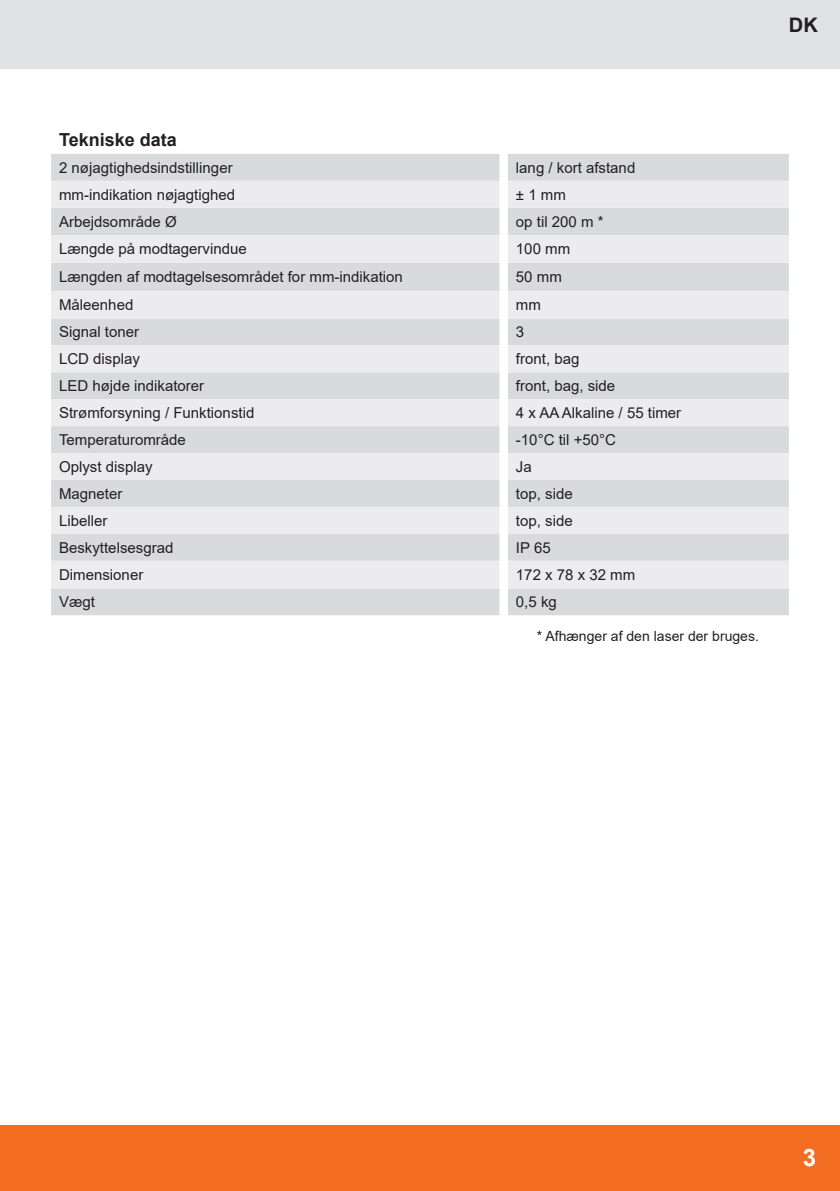
<style>
.page{position:relative;width:840px;height:1191px;background:#fff}
.page>*{position:absolute;margin:0;border:0;box-sizing:border-box;transform-origin:0 0}
.t1{font:700 24px "Arial";color:#fff}
.t2{font:700 20px "Arial";color:#231f20}
.t3{font:700 18px "Arial";color:#231f20}
.Inhalt_Tabelle{font:15px "Arial";color:#231f20}
.Inhalt{font:14px "Arial";color:#231f20}
</style>
<div class="page">
<div style="left:0;top:1125px;width:839px;height:66px;background:#f36e21"></div>
<div style="left:0;top:0;width:839px;height:68px;background:#e1e2e4"></div>
<div style="left:51px;top:154px;width:737px;height:461px;background:#d9dadc"></div>
<svg style="left:51px;top:181px;width:737px;height:407px;background:#e3e4e6"></svg>
<h2 class="t2" style="left:788px;top:10px;width:30px">DK</h2>
<p class="t3" style="left:59px;top:127px;width:119px">Tekniske data</p>
<p class="Inhalt_Tabelle" style="left:59px;top:157px;width:175px">2 nøjagtighedsindstillinger</p>
<p class="Inhalt_Tabelle" style="left:515px;top:157px;width:121px">lang / kort afstand</p>
<p class="Inhalt_Tabelle" style="left:59px;top:184px;width:177px">mm-indikation nøjagtighed</p>
<p class="Inhalt_Tabelle" style="left:515px;top:184px;width:51px">± 1 mm</p>
<p class="Inhalt_Tabelle" style="left:59px;top:211px;width:119px">Arbejdsområde Ø</p>
<p class="Inhalt_Tabelle" style="left:515px;top:211px;width:89px">op til 200 m *</p>
<p class="Inhalt_Tabelle" style="left:59px;top:239px;width:189px">Længde på modtagervindue</p>
<p class="Inhalt_Tabelle" style="left:515px;top:239px;width:56px">100 mm</p>
<p class="Inhalt_Tabelle" style="left:59px;top:266px;width:345px">Længden af modtagelsesområdet for mm-indikation</p>
<p class="Inhalt_Tabelle" style="left:515px;top:266px;width:47px">50 mm</p>
<p class="Inhalt_Tabelle" style="left:59px;top:294px;width:76px">Måleenhed</p>
<p class="Inhalt_Tabelle" style="left:515px;top:294px;width:26px">mm</p>
<p class="Inhalt_Tabelle" style="left:59px;top:322px;width:82px">Signal toner</p>
<p class="Inhalt_Tabelle" style="left:515px;top:322px;width:10px">3</p>
<p class="Inhalt_Tabelle" style="left:59px;top:349px;width:82px">LCD display</p>
<p class="Inhalt_Tabelle" style="left:515px;top:349px;width:65px">front, bag</p>
<p class="Inhalt_Tabelle" style="left:59px;top:375px;width:147px">LED højde indikatorer</p>
<p class="Inhalt_Tabelle" style="left:515px;top:375px;width:101px">front, bag, side</p>
<p class="Inhalt_Tabelle" style="left:59px;top:402px;width:197px">Strømforsyning / Funktionstid</p>
<p class="Inhalt_Tabelle" style="left:515px;top:402px;width:167px">4 x AA Alkaline / 55 timer</p>
<p class="Inhalt_Tabelle" style="left:59px;top:429px;width:128px">Temperaturområde</p>
<p class="Inhalt_Tabelle" style="left:515px;top:429px;width:101px">-10°C til +50°C</p>
<p class="Inhalt_Tabelle" style="left:59px;top:456px;width:95px">Oplyst display</p>
<p class="Inhalt_Tabelle" style="left:515px;top:456px;width:17px">Ja</p>
<p class="Inhalt_Tabelle" style="left:59px;top:483px;width:65px">Magneter</p>
<p class="Inhalt_Tabelle" style="left:515px;top:483px;width:58px">top, side</p>
<p class="Inhalt_Tabelle" style="left:59px;top:510px;width:50px">Libeller</p>
<p class="Inhalt_Tabelle" style="left:515px;top:510px;width:58px">top, side</p>
<p class="Inhalt_Tabelle" style="left:59px;top:537px;width:116px">Beskyttelsesgrad</p>
<p class="Inhalt_Tabelle" style="left:515px;top:537px;width:36px">IP 65</p>
<p class="Inhalt_Tabelle" style="left:59px;top:564px;width:86px">Dimensioner</p>
<p class="Inhalt_Tabelle" style="left:515px;top:564px;width:121px">172 x 78 x 32 mm</p>
<p class="Inhalt_Tabelle" style="left:59px;top:591px;width:37px">Vægt</p>
<p class="Inhalt_Tabelle" style="left:515px;top:591px;width:42px">0,5 kg</p>
<p class="Inhalt" style="left:536px;top:626px;width:223px">* Afhænger af den laser der bruges.</p>
<h1 class="t1" style="left:802px;top:1141px;width:15px">3</h1>
</div>
